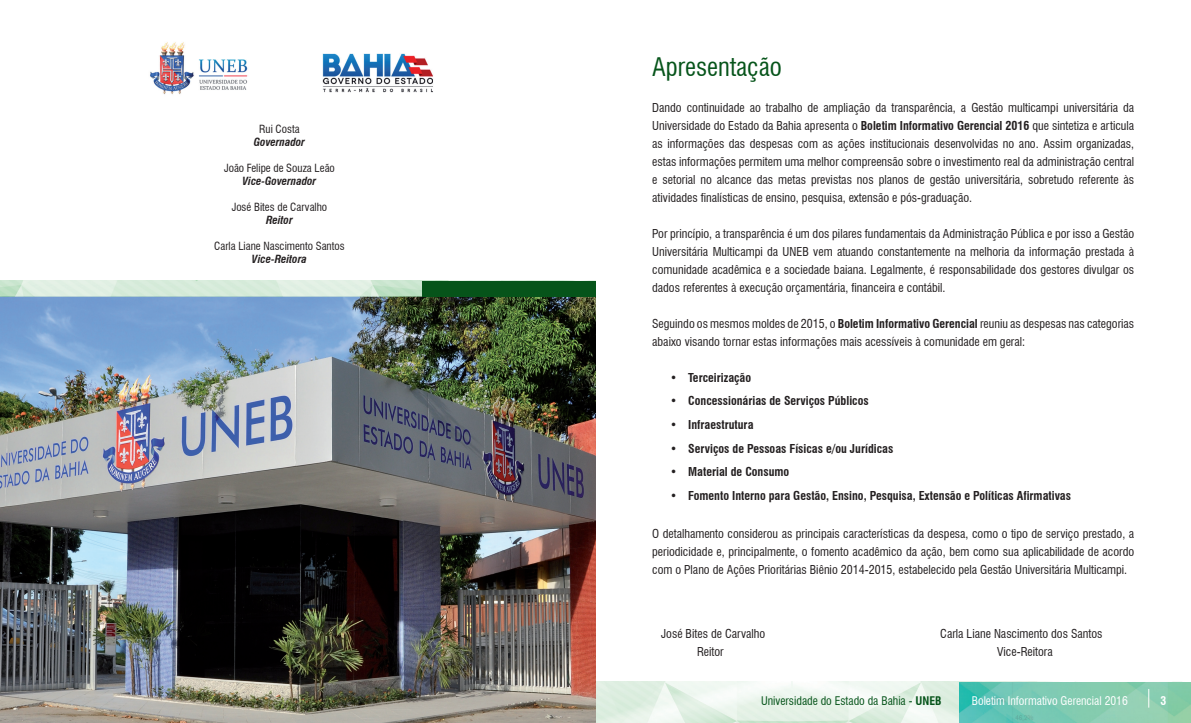
<style>
.page{position:relative;width:1191px;height:723px;background:#fff}
.page>*{position:absolute;margin:0;border:0;box-sizing:border-box;transform-origin:0 0}
.t1{font:condensed 25px "Swiss 721 BT";color:#06541a}
.t2{font:condensed 12px/18px "Swiss 721 BT";color:#231f20;text-align:justify}
.t3{font:700 condensed 12px "Swiss 721 BT";color:#231f20}
.t4{font:condensed 11.6px "Swiss 721 BT";color:#06541a}
.t5{font:condensed 11.6px "Swiss 721 BT";color:#fff}
.t6{font:700 condensed 11.6px "Swiss 721 BT";color:#fff}
.t7{font:condensed 11px "Swiss 721 BT";color:#231f20}
.t8{font:italic 700 condensed 11px "Swiss 721 BT";color:#231f20}
.s1{font-weight:700}
</style>
<div class="page">
<img style="left:595px;top:681px;width:587px;height:42px">
<img style="left:960px;top:682px;width:231px;height:41px">
<svg style="left:1148px;top:689px;width:1px;height:18px"></svg>
<img style="left:0;top:281px;width:595px;height:442px">
<div style="left:422px;top:281px;width:173px;height:16px;background:#06541a"></div>
<img style="left:150px;top:42px;width:283px;height:53px">
<p class="t7" style="left:259px;top:122px;width:42px">Rui Costa</p>
<p class="t8" style="left:254px;top:135px;width:53px">Governador</p>
<p class="t7" style="left:224px;top:161px;width:112px">João Felipe de Souza Leão</p>
<p class="t8" style="left:242px;top:174px;width:75px">Vice-Governador</p>
<p class="t7" style="left:232px;top:200px;width:97px">José Bites de Carvalho</p>
<p class="t8" style="left:266px;top:213px;width:28px">Reitor</p>
<p class="t7" style="left:214px;top:239px;width:132px">Carla Liane Nascimento Santos</p>
<p class="t8" style="left:252px;top:252px;width:56px">Vice-Reitora</p>
<h1 class="t1" style="left:652px;top:52px;width:131px">Apresentação</h1>
<p class="t2" style="left:652px;top:98px;width:483px">Dando continuidade ao trabalho de ampliação da transparência, a Gestão multicampi universitária da Universidade do Estado da Bahia apresenta o <span class="s1">Boletim Informativo Gerencial 2016</span> que sintetiza e articula as informações das despesas com as ações institucionais desenvolvidas no ano. Assim organizadas, estas informações permitem uma melhor compreensão sobre o investimento real da administração central e setorial no alcance das metas previstas nos planos de gestão universitária, sobretudo referente às atividades finalísticas de ensino, pesquisa, extensão e pós-graduação.</p>
<p class="t2" style="left:652px;top:224px;width:483px">Por princípio, a transparência é um dos pilares fundamentais da Administração Pública e por isso a Gestão Universitária Multicampi da UNEB vem atuando constantemente na melhoria da informação prestada à comunidade acadêmica e a sociedade baiana. Legalmente, é responsabilidade dos gestores divulgar os dados referentes à execução orçamentária, financeira e contábil.</p>
<p class="t2" style="left:652px;top:314px;width:483px">Seguindo os mesmos moldes de 2015, o <span class="s1">Boletim Informativo Gerencial</span> reuniu as despesas nas categorias abaixo visando tornar estas informações mais acessíveis à comunidade em geral:</p>
<p class="t3" style="left:670px;top:370px;width:82px">• Terceirização</p>
<p class="t3" style="left:670px;top:394px;width:200px">• Concessionárias de Serviços Públicos</p>
<p class="t3" style="left:670px;top:417px;width:85px">• Infraestrutura</p>
<p class="t3" style="left:670px;top:441px;width:225px">• Serviços de Pessoas Físicas e/ou Jurídicas</p>
<p class="t3" style="left:670px;top:465px;width:121px">• Material de Consumo</p>
<p class="t3" style="left:670px;top:488px;width:402px">• Fomento Interno para Gestão, Ensino, Pesquisa, Extensão e Políticas Afirmativas</p>
<p class="t2" style="left:652px;top:524px;width:483px">O detalhamento considerou as principais características da despesa, como o tipo de serviço prestado, a periodicidade e, principalmente, o fomento acadêmico da ação, bem como sua aplicabilidade de acordo com o Plano de Ações Prioritárias Biênio 2014-2015, estabelecido pela Gestão Universitária Multicampi.</p>
<p class="t2" style="left:661px;top:624px;width:106px">José Bites de Carvalho</p>
<p class="t2" style="left:940px;top:624px;width:164px">Carla Liane Nascimento dos Santos</p>
<p class="t2" style="left:697px;top:642px;width:28px">Reitor</p>
<p class="t2" style="left:997px;top:642px;width:57px">Vice-Reitora</p>
<p class="t4" style="left:761px;top:693px;width:182px">Universidade do Estado da Bahia - <span class="s1">UNEB</span></p>
<p class="t5" style="left:971px;top:693px;width:157px">Boletim Informativo Gerencial 2016</p>
<p class="t6" style="left:1160px;top:694px;width:7px">3</p>
</div>
